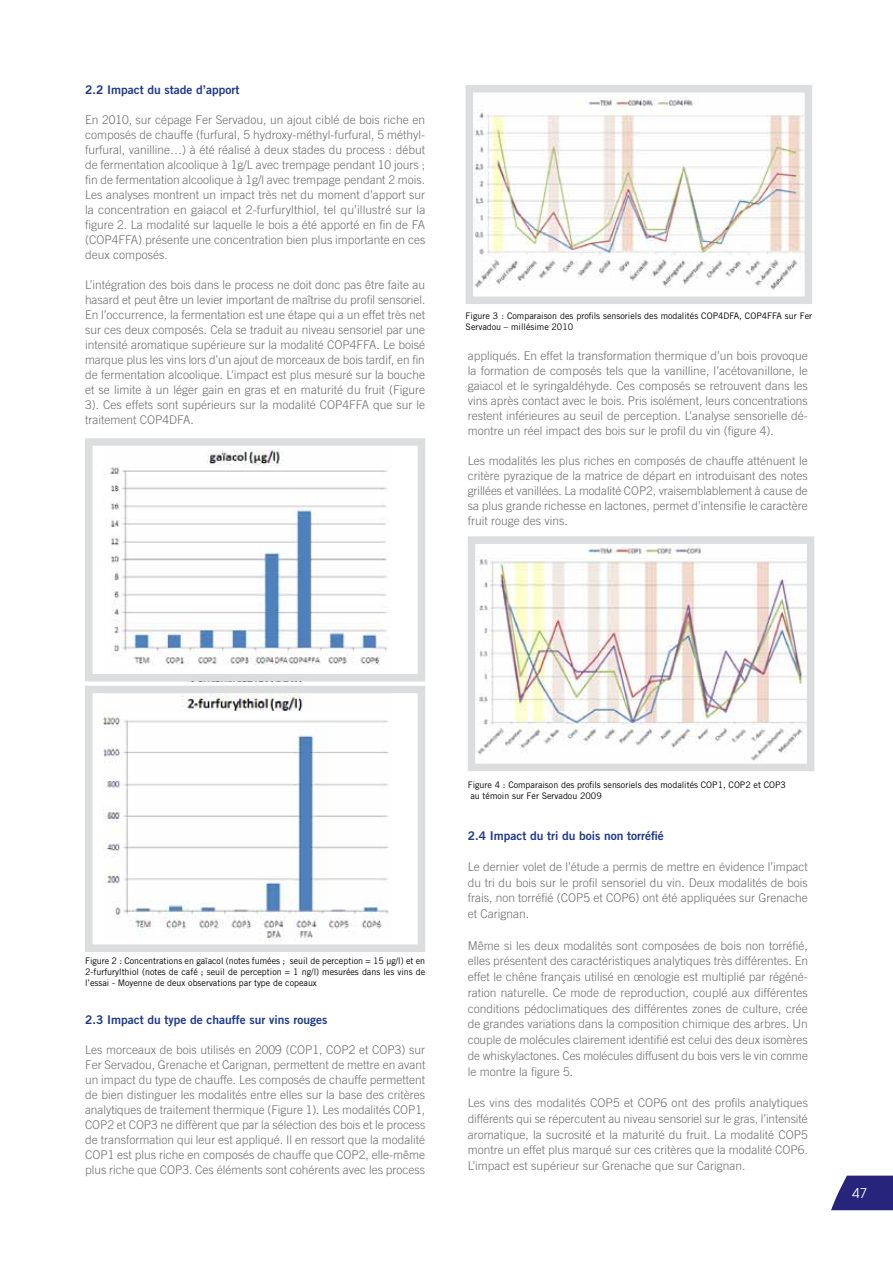
<style>
.page{position:relative;width:893px;height:1263px;background:#fff}
.page>*{position:absolute;margin:0;border:0;box-sizing:border-box;transform-origin:0 0}
.t1{font:13.5px "Avant Garde";color:#fff}
.t2{font:300 12px/15px "Trade Gothic";color:#6d6e71;text-align:justify}
.t3{font:12px "Trade Gothic Bold Two";color:#1e398d}
.t4{font:9px/10.8px "Trade Gothic";color:#000}
</style>
<div class="page">
<img style="left:475px;top:98px;width:328px;height:192px">
<div style="left:466px;top:85px;width:346px;height:219px;border:8px solid #dcddde"></div>
<img style="left:477px;top:546px;width:328px;height:215px">
<div style="left:468px;top:536px;width:346px;height:235px;border:8px solid #dcddde"></div>
<img style="left:109px;top:450px;width:279px;height:215px">
<div style="left:85px;top:438px;width:340px;height:243px;border:8px solid #dcddde"></div>
<img style="left:104px;top:695px;width:285px;height:246px">
<div style="left:85px;top:686px;width:340px;height:266px;border:8px solid #dcddde"></div>
<svg style="left:831px;top:1175px;width:62px;height:36px;background:#47458f"></svg>
<p class="t3" style="left:85px;top:82px;width:156px">2.2 Impact du stade d’apport</p>
<p class="t2" style="left:85px;top:112px;width:342px">En 2010, sur cépage Fer Servadou, un ajout ciblé de bois riche en composés de chauffe (furfural, 5 hydroxy-méthyl-furfural, 5 méthyl&shy;furfural, vanilline…) à été réalisé à deux stades du process : début de fermentation alcoolique à 1g/L avec trempage pendant 10 jours ; fin de fermentation alcoolique à 1g/l avec trempage pendant 2 mois.<br>Les analyses montrent un impact très net du moment d’apport sur la concentration en gaiacol et 2-furfurylthiol, tel qu’illustré sur la figure 2. La modalité sur laquelle le bois a été apporté en fin de FA (COP4FFA) présente une concentration bien plus importante en ces deux composés.</p>
<p class="t2" style="left:85px;top:277px;width:342px">L’intégration des bois dans le process ne doit donc pas être faite au hasard et peut être un levier important de maîtrise du profil sensoriel.<br>En l’occurrence, la fermentation est une étape qui a un effet très net sur ces deux composés. Cela se traduit au niveau sensoriel par une intensité aromatique supérieure sur la modalité COP4FFA. Le boisé marque plus les vins lors d’un ajout de morceaux de bois tardif, en fin de fermentation alcoolique. L’impact est plus mesuré sur la bouche et se limite à un léger gain en gras et en maturité du fruit (Figure 3). Ces effets sont supérieurs sur la modalité COP4FFA que sur le traitement COP4DFA.</p>
<p class="t4" style="left:466px;top:310px;width:348px">Figure 3 : Comparaison des profils sensoriels des modalités COP4DFA, COP4FFA sur Fer<br>Servadou – millésime 2010</p>
<p class="t2" style="left:468px;top:348px;width:342px">appliqués. En effet la transformation thermique d’un bois provoque la formation de composés tels que la vanilline, l’acétovanillone, le gaiacol et le syringaldéhyde. Ces composés se retrouvent dans les vins après contact avec le bois. Pris isolément, leurs concentrations restent inférieures au seuil de perception. L’analyse sensorielle dé&shy;montre un réel impact des bois sur le profil du vin (figure 4).</p>
<p class="t2" style="left:468px;top:453px;width:342px">Les modalités les plus riches en composés de chauffe atténuent le critère pyrazique de la matrice de départ en introduisant des notes grillées et vanillées. La modalité COP2, vraisemblablement à cause de sa plus grande richesse en lactones, permet d’intensifie le caractère fruit rouge des vins.</p>
<p class="t4" style="left:85px;top:956px;width:342px;text-align:justify">Figure 2 : Concentrations en gaïacol (notes fumées ; seuil de perception = 15 µg/l) et en 2-furfurylthiol (notes de café ; seuil de perception = 1 ng/l) mesurées dans les vins de l’essai - Moyenne de deux observations par type de copeaux</p>
<p class="t3" style="left:85px;top:1012px;width:244px">2.3 Impact du type de chauffe sur vins rouges</p>
<p class="t2" style="left:85px;top:1042px;width:342px">Les morceaux de bois utilisés en 2009 (COP1, COP2 et COP3) sur Fer Servadou, Grenache et Carignan, permettent de mettre en avant un impact du type de chauffe. Les composés de chauffe permettent de bien distinguer les modalités entre elles sur la base des critères analytiques de traitement thermique (Figure 1). Les modalités COP1, COP2 et COP3 ne diffèrent que par la sélection des bois et le process de transformation qui leur est appliqué. I l en ressort que la modalité COP1 est plus riche en composés de chauffe que COP2, elle-même plus riche que COP3. Ces éléments sont cohérents avec les process</p>
<p class="t4" style="left:470px;top:780px;width:317px;text-indent:-3px">Figure 4 : Comparaison des profils sensoriels des modalités COP1, COP2 et COP3 au témoin sur Fer Servadou 2009</p>
<p class="t3" style="left:468px;top:828px;width:197px">2.4 Impact du tri du bois non torréfié</p>
<p class="t2" style="left:468px;top:858px;width:342px;line-height:15.8px">Le dernier volet de l’étude a permis de mettre en évidence l’impact du tri du bois sur le profil sensoriel du vin. Deux modalités de bois frais, non torréfié (COP5 et COP6) ont été appliquées sur Grenache et Carignan.</p>
<p class="t2" style="left:468px;top:937px;width:342px;line-height:15.8px">Même si les deux modalités sont composées de bois non torréfié, elles présentent des caractéristiques analytiques très différentes. En effet le chêne français utilisé en œnologie est multiplié par régéné&shy;ration naturelle. Ce mode de reproduction, couplé aux différentes conditions pédoclimatiques des différentes zones de culture, crée de grandes variations dans la composition chimique des arbres. Un couple de molécules clairement identifié est celui des deux isomères de whiskylactones. Ces molécules diffusent du bois vers le vin comme le montre la figure 5.</p>
<p class="t2" style="left:468px;top:1095px;width:342px;line-height:15.8px">Les vins des modalités COP5 et COP6 ont des profils analytiques différents qui se répercutent au niveau sensoriel sur le gras, l’intensité aromatique, la sucrosité et la maturité du fruit. La modalité COP5 montre un effet plus marqué sur ces critères que la modalité COP6.<br>L’impact est supérieur sur Grenache que sur Carignan.</p>
<p class="t1" style="left:852px;top:1185px;width:16px">47</p>
</div>
